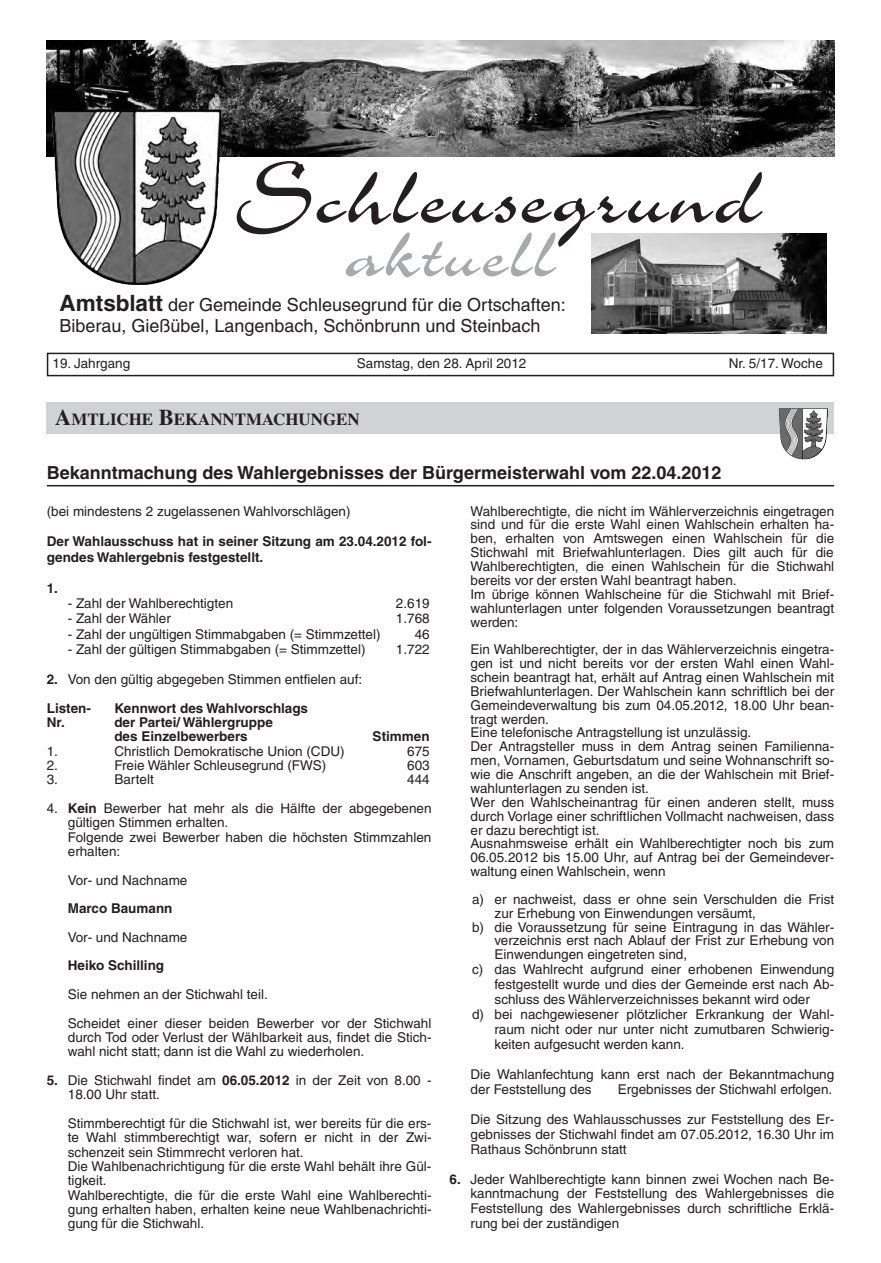
<style>
.page{position:relative;width:881px;height:1263px;background:#fff}
.page>*{position:absolute;margin:0;border:0;box-sizing:border-box;transform-origin:0 0}
.t1{font:99px "Charme LT";color:#231f20}
.t2{font:85.5px "Charme LT";color:#a8a9ad}
.t3{font:18px/21.1px "Helvetica LT";color:#231f20}
.t4{font:700 18px "Helvetica LT";color:#231f20}
.t5{font:700 16.8px "Times LT";color:#231f20}
.t6{font:13.5px/13.8px "Helvetica LT";color:#231f20}
.t7{font:700 13.5px/15.5px "Helvetica LT";color:#231f20}
.s1{font-weight:700;font-size:22.5px}
.s2{font-size:22.5px}
.s3{font-weight:700}
</style>
<div class="page">
<div style="left:47px;top:353px;width:786px;height:23px;border:2px solid #231f20"></div>
<img style="left:47px;top:40px;width:786px;height:116px">
<img style="left:52px;top:110px;width:169px;height:172px">
<img style="left:591px;top:234px;width:235px;height:100px">
<div style="left:47px;top:402px;width:786px;height:32px;background:#d1d2d4"></div>
<img style="left:778px;top:408px;width:49px;height:50px">
<hr style="left:47px;top:485px;width:786px;height:1px;background:#231f20">
<h1 class="t1" style="left:235px;top:162px;width:529px">Schleusegrund</h1>
<h2 class="t2" style="left:345px;top:224px;width:213px">aktuell</h2>
<h3 class="t3" style="left:60px;top:296px;width:507px"><span class="s1">Amtsblatt</span> der Gemeinde Schleusegrund für die Ortschaften:<br>Biberau, Gießübel, Langenbach, Schönbrunn und Steinbach</h3>
<p class="t6" style="left:53px;top:358px;width:79px">19. Jahrgang</p>
<p class="t6" style="left:357px;top:358px;width:171px">Samstag, den 28. April 2012</p>
<p class="t6" style="left:728px;top:358px;width:96px">Nr. 5/17. Woche</p>
<p class="t5" style="left:55px;top:409px;width:306px"><span class="s2">A</span>MTLICHE <span class="s2">B</span>EKANNTMACHUNGEN</p>
<h3 class="t4" style="left:47px;top:466px;width:676px">Bekanntmachung des Wahlergebnisses der Bürgermeisterwahl vom 22.04.2012</h3>
<p class="t6" style="left:47px;top:505px;width:305px">(bei mindestens 2 zugelassenen Wahlvorschlägen)</p>
<p class="t7" style="left:47px;top:535px;width:386px">Der Wahlausschuss hat in seiner Sitzung am 23.04.2012 fol&shy;gendes Wahlergebnis festgestellt.</p>
<p class="t7" style="left:47px;top:581px;width:13px">1.</p>
<p class="t6" style="left:68px;top:598px;width:167px">- Zahl der Wahlberechtigten</p>
<p class="t6" style="left:396px;top:598px;width:35px">2.619</p>
<p class="t6" style="left:68px;top:613px;width:105px">- Zahl der Wähler</p>
<p class="t6" style="left:396px;top:613px;width:35px">1.768</p>
<p class="t6" style="left:68px;top:628px;width:314px">- Zahl der ungültigen Stimmabgaben (= Stimmzettel)</p>
<p class="t6" style="left:414px;top:628px;width:16px">46</p>
<p class="t6" style="left:68px;top:644px;width:299px">- Zahl der gültigen Stimmabgaben (= Stimmzettel)</p>
<p class="t6" style="left:396px;top:644px;width:35px">1.722</p>
<p class="t6" style="left:47px;top:666px;width:317px;line-height:28.7px"><span class="s3">2.</span> Von den gültig abgegeben Stimmen entfielen auf:<br><span class="s3">Listen-</span></p>
<p class="t6" style="left:470px;top:505px;width:365px">Wahlberechtigte, die nicht im Wählerverzeichnis eingetragen sind und für die erste Wahl einen Wahlschein erhalten ha&shy;ben, erhalten von Amtswegen einen Wahlschein für die Stichwahl mit Briefwahlunterlagen. Dies gilt auch für die Wahlberechtigten, die einen Wahlschein für die Stichwahl bereits vor der ersten Wahl beantragt haben.<br>Im übrige können Wahlscheine für die Stichwahl mit Brief&shy;wahlunterlagen unter folgenden Voraussetzungen beantragt werden:</p>
<p class="t6" style="left:470px;top:644px;width:365px">Ein Wahlberechtigter, der in das Wählerverzeichnis eingetra&shy;gen ist und nicht bereits vor der ersten Wahl einen Wahl&shy;schein beantragt hat, erhält auf Antrag einen Wahlschein mit Briefwahlunterlagen. Der Wahlschein kann schriftlich bei der Gemeindeverwaltung bis zum 04.05.2012, 18.00 Uhr bean&shy;tragt werden.<br>Eine telefonische Antragstellung ist unzulässig.<br>Der Antragsteller muss in dem Antrag seinen Familienna&shy;men, Vornamen, Geburtsdatum und seine Wohnanschrift so&shy;wie die Anschrift angeben, an die der Wahlschein mit Brief&shy;wahlunterlagen zu senden ist.<br>Wer den Wahlscheinantrag für einen anderen stellt, muss durch Vorlage einer schriftlichen Vollmacht nachweisen, dass er dazu berechtigt ist.<br>Ausnahmsweise erhält ein Wahlberechtigter noch bis zum 06.05.2012 bis 15.00 Uhr, auf Antrag bei der Gemeindever&shy;waltung einen Wahlschein, wenn</p>
<p class="t6" style="left:472px;top:893px;width:363px">a) er nachweist, dass er ohne sein Verschulden die Frist</p>
<p class="t6" style="left:494px;top:907px;width:263px">zur Erhebung von Einwendungen versäumt,</p>
<p class="t6" style="left:472px;top:921px;width:363px">b) die Voraussetzung für seine Eintragung in das Wähler-</p>
<p class="t6" style="left:494px;top:935px;width:341px">verzeichnis erst nach Ablauf der Frist zur Erhebung von</p>
<p class="t6" style="left:494px;top:949px;width:194px">Einwendungen eingetreten sind,</p>
<p class="t6" style="left:472px;top:964px;width:363px">c) das Wahlrecht aufgrund einer erhobenen Einwendung</p>
<p class="t6" style="left:494px;top:979px;width:341px">festgestellt wurde und dies der Gemeinde erst nach Ab-</p>
<p class="t6" style="left:494px;top:994px;width:316px">schluss des Wählerverzeichnisses bekannt wird oder</p>
<p class="t6" style="left:472px;top:1009px;width:363px">d) bei nachgewiesener plötzlicher Erkrankung der Wahl-</p>
<p class="t6" style="left:494px;top:1024px;width:341px">raum nicht oder nur unter nicht zumutbaren Schwierig-</p>
<p class="t6" style="left:494px;top:1039px;width:191px">keiten aufgesucht werden kann.</p>
<p class="t6" style="left:470px;top:1068px;width:365px;line-height:15px">Die Wahlanfechtung kann erst nach der Bekanntmachung der Feststellung des</p>
<p class="t7" style="left:114px;top:701px;width:195px">Kennwort des Wahlvorschlags</p>
<p class="t7" style="left:47px;top:716px;width:19px">Nr.</p>
<p class="t7" style="left:114px;top:716px;width:160px;line-height:14.2px">der Partei/ Wählergruppe des Einzelbewerbers</p>
<p class="t7" style="left:372px;top:730px;width:58px">Stimmen</p>
<p class="t6" style="left:47px;top:745px;width:13px">1.</p>
<p class="t6" style="left:114px;top:745px;width:232px">Christlich Demokratische Union (CDU)</p>
<p class="t6" style="left:407px;top:745px;width:24px">675</p>
<p class="t6" style="left:47px;top:759px;width:13px">2.</p>
<p class="t6" style="left:114px;top:759px;width:213px">Freie Wähler Schleusegrund (FWS)</p>
<p class="t6" style="left:407px;top:759px;width:24px">603</p>
<p class="t6" style="left:47px;top:774px;width:13px">3.</p>
<p class="t6" style="left:114px;top:774px;width:41px">Bartelt</p>
<p class="t6" style="left:407px;top:774px;width:24px">444</p>
<p class="t6" style="left:68px;top:802px;width:365px;line-height:14.2px;text-indent:-21px">4. <span class="s3">Kein</span> Bewerber hat mehr als die Hälfte der abgegebenen gültigen Stimmen erhalten.<br>Folgende zwei Bewerber haben die höchsten Stimmzahlen erhalten:</p>
<p class="t6" style="left:68px;top:874px;width:121px">Vor- und Nachname</p>
<p class="t7" style="left:68px;top:902px;width:106px">Marco Baumann</p>
<p class="t6" style="left:68px;top:931px;width:121px">Vor- und Nachname</p>
<p class="t7" style="left:68px;top:959px;width:98px">Heiko Schilling</p>
<p class="t6" style="left:68px;top:981px;width:365px;line-height:28.7px">Sie nehmen an der Stichwahl teil.<br>Scheidet einer dieser beiden Bewerber vor der Stichwahl</p>
<p class="t6" style="left:68px;top:1031px;width:365px;line-height:14.2px">durch Tod oder Verlust der Wählbarkeit aus, findet die Stich&shy;wahl nicht statt; dann ist die Wahl zu wiederholen.</p>
<p class="t6" style="left:68px;top:1074px;width:365px;line-height:14.2px;text-indent:-21px"><span class="s3">5.</span> Die Stichwahl findet am <span class="s3">06.05.2012</span> in der Zeit von 8.00 -<br>18.00 Uhr statt.</p>
<p class="t6" style="left:68px;top:1117px;width:365px;line-height:14.2px">Stimmberechtigt für die Stichwahl ist, wer bereits für die ers&shy;te Wahl stimmberechtigt war, sofern er nicht in der Zwi&shy;schenzeit sein Stimmrecht verloren hat.<br>Die Wahlbenachrichtigung für die erste Wahl behält ihre Gül&shy;tigkeit.<br>Wahlberechtigte, die für die erste Wahl eine Wahlberechti&shy;gung erhalten haben, erhalten keine neue Wahlbenachrichti&shy;gung für die Stichwahl.</p>
<p class="t6" style="left:617px;top:1083px;width:216px">Ergebnisses der Stichwahl erfolgen.</p>
<p class="t6" style="left:470px;top:1113px;width:365px;line-height:15px;text-align:justify">Die Sitzung des Wahlausschusses zur Feststellung des Er&shy;gebnisses der Stichwahl findet am 07.05.2012, 16.30 Uhr im Rathaus Schönbrunn statt</p>
<p class="t6" style="left:470px;top:1172px;width:365px;line-height:15px;text-align:justify;text-indent:-21px"><span class="s3">6.</span> Jeder Wahlberechtigte kann binnen zwei Wochen nach Be&shy;kanntmachung der Feststellung des Wahlergebnisses die Feststellung des Wahlergebnisses durch schriftliche Erklä&shy;rung bei der zuständigen</p>
</div>
